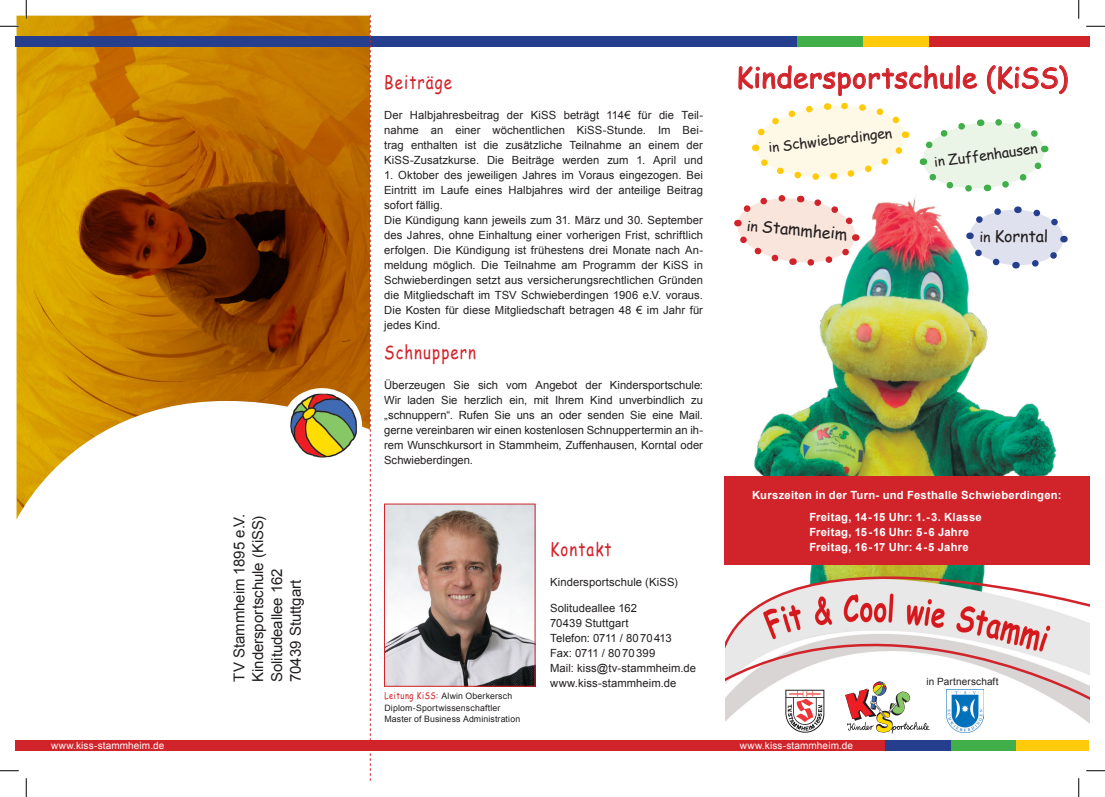
<style>
.page{position:relative;width:1105px;height:797px;background:#fff}
.page>*{position:absolute;margin:0;border:0;box-sizing:border-box;transform-origin:0 0}
.t1{font:28.12px "Comic Sans MS";letter-spacing:.015em;color:#d1232a}
.t2{font:18.75px "Comic Sans MS";letter-spacing:.075em;color:#d1232a;scale:.8 1}
.t3{font:16.12px "Comic Sans MS";letter-spacing:-.02em;color:#231f20}
.t4{font:15px/18.8px "Arial";letter-spacing:-.005em;color:#231f20}
.t5{font:14.12px "Comic Sans MS";color:#231f20}
.t6{font:11.25px/15px "Arial";letter-spacing:.005em;color:#231f20;text-align:justify}
.t7{font:700 11.25px/22.1px "Arial";letter-spacing:.02em;color:#fff}
.t8{font:10px "Arial";letter-spacing:.01em;color:#fff}
.t9{font:10px "Arial";letter-spacing:.01em;color:#231f20}
.t10{font:8.75px/11.2px "Arial";letter-spacing:.015em;color:#231f20}
.s1{font-family:"Comic Sans MS";font-size:9.38px;color:#d1232a}
.s2{font-size:13.25px}
.s3{font-size:14.12px}
</style>
<div class="page">
<img style="left:725px;top:272px;width:364px;height:509px">
<svg style="left:725px;top:565px;width:364px;height:150px"></svg>
<svg style="left:725px;top:590px;width:364px;height:112px"></svg>
<img style="left:17px;top:16px;width:353px;height:503px">
<div style="left:16px;top:740px;width:869px;height:11px;background:#d1232a"></div>
<div style="left:885px;top:740px;width:66px;height:11px;background:#253f8e"></div>
<div style="left:951px;top:740px;width:65px;height:11px;background:#40ae49"></div>
<div style="left:1016px;top:740px;width:73px;height:11px;background:#feca0a"></div>
<img style="left:386px;top:505px;width:147px;height:179px">
<div style="left:929px;top:36px;width:160px;height:11px;background:#d1232a"></div>
<div style="left:863px;top:36px;width:66px;height:11px;background:#feca0a"></div>
<div style="left:797px;top:36px;width:66px;height:11px;background:#40ae49"></div>
<div style="left:16px;top:36px;width:781px;height:11px;background:#253f8e"></div>
<svg style="left:845px;top:681px;width:85px;height:52px"></svg>
<img style="left:786px;top:689px;width:38px;height:43px">
<svg style="left:370px;top:16px;width:1px;height:765px"></svg>
<div style="left:282px;top:388px;width:80px;height:74px;background:#fff;border-radius:50%"></div>
<img style="left:290px;top:394px;width:67px;height:63px">
<svg style="left:734px;top:65px;width:334px;height:207px"></svg>
<img style="left:946px;top:689px;width:37px;height:43px">
<div style="left:724px;top:476px;width:365px;height:89px;background:#d1232a"></div>
<svg style="left:0;top:25px;width:19px;height:2px"></svg>
<svg style="left:1086px;top:25px;width:19px;height:2px"></svg>
<svg style="left:0;top:770px;width:19px;height:1px"></svg>
<svg style="left:1086px;top:770px;width:19px;height:1px"></svg>
<svg style="left:25px;top:0;width:2px;height:19px"></svg>
<svg style="left:25px;top:778px;width:2px;height:19px"></svg>
<svg style="left:1078px;top:0;width:1px;height:19px"></svg>
<svg style="left:1078px;top:778px;width:1px;height:19px"></svg>
<h3 class="t4" style="left:230px;top:682px;width:170px;rotate:-90deg">TV Stammheim 1895 e.V.<br>Kindersportschule (KiSS)<br>Solitudeallee 162</h3>
<h3 class="t4" style="left:286px;top:682px;width:104px;rotate:-90deg">70439 Stuttgart</h3>
<h2 class="t2" style="left:384px;top:68px;width:86px">Beiträge</h2>
<p class="t6" style="left:384px;top:107px;width:320px">Der Halbjahresbeitrag der KiSS beträgt 114€ für die Teil&shy;nahme an einer wöchentlichen KiSS-Stunde. Im Bei&shy;trag enthalten ist die zusätzliche Teilnahme an einem der KiSS-Zusatzkurse. Die Beiträge werden zum 1. April und</p>
<p class="t6" style="left:384px;top:167px;width:320px;text-align:left">1. Oktober des jeweiligen Jahres im Voraus eingezogen. Bei Eintritt im Laufe eines Halbjahres wird der anteilige Beitrag sofort fällig.<br>Die Kündigung kann jeweils zum 31. März und 30. September des Jahres, ohne Einhaltung einer vorherigen Frist, schriftlich erfolgen. Die Kündigung ist frühestens drei Monate nach An&shy;meldung möglich. Die Teilnahme am Programm der KiSS in Schwieberdingen setzt aus versicherungsrechtlichen Gründen die Mitgliedschaft im TSV Schwieberdingen 1906 e.V. voraus.<br>Die Kosten für diese Mitgliedschaft betragen 48 € im Jahr für jedes Kind.</p>
<h2 class="t2" style="left:384px;top:338px;width:116px">Schnuppern</h2>
<p class="t6" style="left:384px;top:377px;width:320px">Überzeugen Sie sich vom Angebot der Kindersportschule:<br>Wir laden Sie herzlich ein, mit Ihrem Kind unverbindlich zu „schnuppern“. Rufen Sie uns an oder senden Sie eine Mail. gerne vereinbaren wir einen kostenlosen Schnuppertermin an ih&shy;rem Wunschkursort in Stammheim, Zuffenhausen, Korntal oder Schwieberdingen.</p>
<h2 class="t2" style="left:550px;top:535px;width:78px">Kontakt</h2>
<p class="t6" style="left:550px;top:574px;width:129px">Kindersportschule (KiSS)</p>
<p class="t6" style="left:550px;top:600px;width:147px;text-align:left">Solitudeallee 162<br>70439 Stuttgart<br>Telefon: 0711 / 8070413<br>Fax: 0711 / 8070399<br>Mail: kiss@tv-stammheim.de</p>
<p class="t10" style="left:384px;top:690px;width:137px"><span class="s1">Leitung KiSS:</span> Alwin Oberkersch<br>Diplom-Sportwissenschaftler<br>Master of Business Administration</p>
<p class="t6" style="left:550px;top:675px;width:128px">www.kiss-stammheim.de</p>
<h1 class="t1" style="left:736px;top:57px;width:333px">Kindersportschule (KiSS)</h1>
<p class="t5" style="left:767px;top:137px;width:126px;rotate:-7deg"><span class="s2">in</span> Schwieberdingen</p>
<p class="t5" style="left:933px;top:152px;width:106px;rotate:-8deg"><span class="s2">in</span> Zuffenhausen</p>
<h3 class="t3" style="left:748px;top:213px;width:102px;rotate:5deg"><span class="s3">in</span> Stammheim</h3>
<h3 class="t3" style="left:979px;top:224px;width:70px"><span class="s3">in</span> Korntal</h3>
<p class="t7" style="left:809px;top:484px;width:254px;text-indent:-57px">Kurszeiten in der Turn- und Festhalle Schwieberdingen:<br>Freitag, 14 - 15 Uhr: 1. - 3. Klasse</p>
<p class="t7" style="left:809px;top:525px;width:161px;line-height:15px">Freitag, 15 - 16 Uhr: 5 - 6 Jahre<br>Freitag, 16 - 17 Uhr: 4 - 5 Jahre</p>
<p class="t9" style="left:926px;top:675px;width:74px">in Partnerschaft</p>
<p class="t8" style="left:51px;top:739px;width:115px">www.kiss-stammheim.de</p>
<p class="t8" style="left:740px;top:739px;width:115px">www.kiss-stammheim.de</p>
</div>
